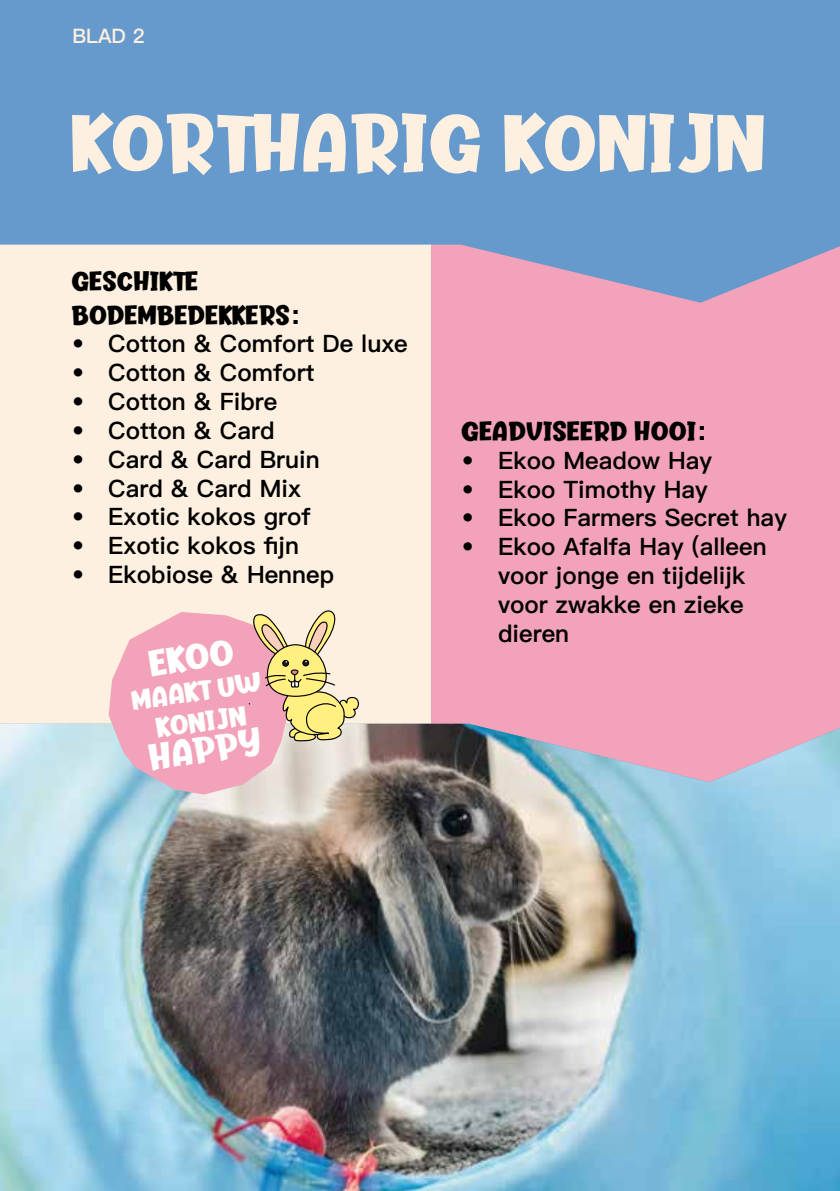
<style>
.page{position:relative;width:840px;height:1191px;background:#fff}
.page>*{position:absolute;margin:0;border:0;box-sizing:border-box;transform-origin:0 0}
.t1{font:84.2px "Butter Layer";color:#fdf0e0}
.t2{font:38.2px "Butter Layer";color:#fff}
.t3{font:29.2px/30.8px "Butter Layer";color:#fff;text-align:center}
.t4{font:28px/33.6px "Butter Layer";color:#000}
.t5{font:600 24px/28.8px "Ping Fang SC";color:#000}
.t6{font:600 20px "Ping Fang SC";color:#fdf0e0}
.s1{font-family:"Helvetica";font-weight:700}
</style>
<div class="page">
<div style="left:0;top:79px;width:839px;height:1112px;background:#fdf0e0"></div>
<div style="left:431px;top:241px;width:408px;height:567px;background:#f2a3b9"></div>
<svg style="left:0;top:0;width:839px;height:303px;fill:#69c"></svg>
<img style="left:0;top:723px;width:839px;height:468px">
<svg style="left:109px;top:610px;width:250px;height:184px"></svg>
<p class="t6" style="left:72px;top:23px;width:74px">BLAD 2</p>
<h1 class="t1" style="left:72px;top:110px;width:697px">KORTHARIG KONIJN</h1>
<p class="t4" style="left:72px;top:266px;width:229px">GESCHIKTE<br>BODEMBEDEKKERS<span class="s1">:</span></p>
<p class="t5" style="left:72px;top:329px;width:337px">• Cotton &amp; Comfort De luxe</p>
<p class="t5" style="left:72px;top:358px;width:244px">• Cotton &amp; Comfort</p>
<p class="t5" style="left:72px;top:387px;width:207px">• Cotton &amp; Fibre</p>
<p class="t5" style="left:72px;top:415px;width:204px">• Cotton &amp; Card</p>
<p class="t5" style="left:72px;top:444px;width:249px">• Card &amp; Card Bruin</p>
<p class="t5" style="left:72px;top:473px;width:230px">• Card &amp; Card Mix</p>
<p class="t5" style="left:72px;top:502px;width:240px">• Exotic kokos grof</p>
<p class="t5" style="left:72px;top:531px;width:228px">• Exotic kokos fijn</p>
<p class="t5" style="left:72px;top:559px;width:263px">• Ekobiose &amp; Hennep</p>
<h2 class="t2" style="left:148px;top:649px;width:87px;rotate:-8deg">EKOO</h2>
<p class="t3" style="left:130px;top:687px;width:132px;rotate:-8deg">MAAKT UW<br>KONIJN</p>
<h2 class="t2" style="left:148px;top:742px;width:115px;rotate:-8deg">HAPPY</h2>
<p class="t4" style="left:461px;top:416px;width:245px">GEADVISEERD HOOI<span class="s1">:</span></p>
<p class="t5" style="left:461px;top:445px;width:251px">• Ekoo Meadow Hay</p>
<p class="t5" style="left:461px;top:474px;width:247px">• Ekoo Timothy Hay</p>
<p class="t5" style="left:461px;top:503px;width:326px">• Ekoo Farmers Secret hay</p>
<p class="t5" style="left:497px;top:532px;width:270px;text-indent:-36px">• Ekoo Afalfa Hay (alleen voor jonge en tijdelijk voor zwakke en zieke dieren</p>
</div>
